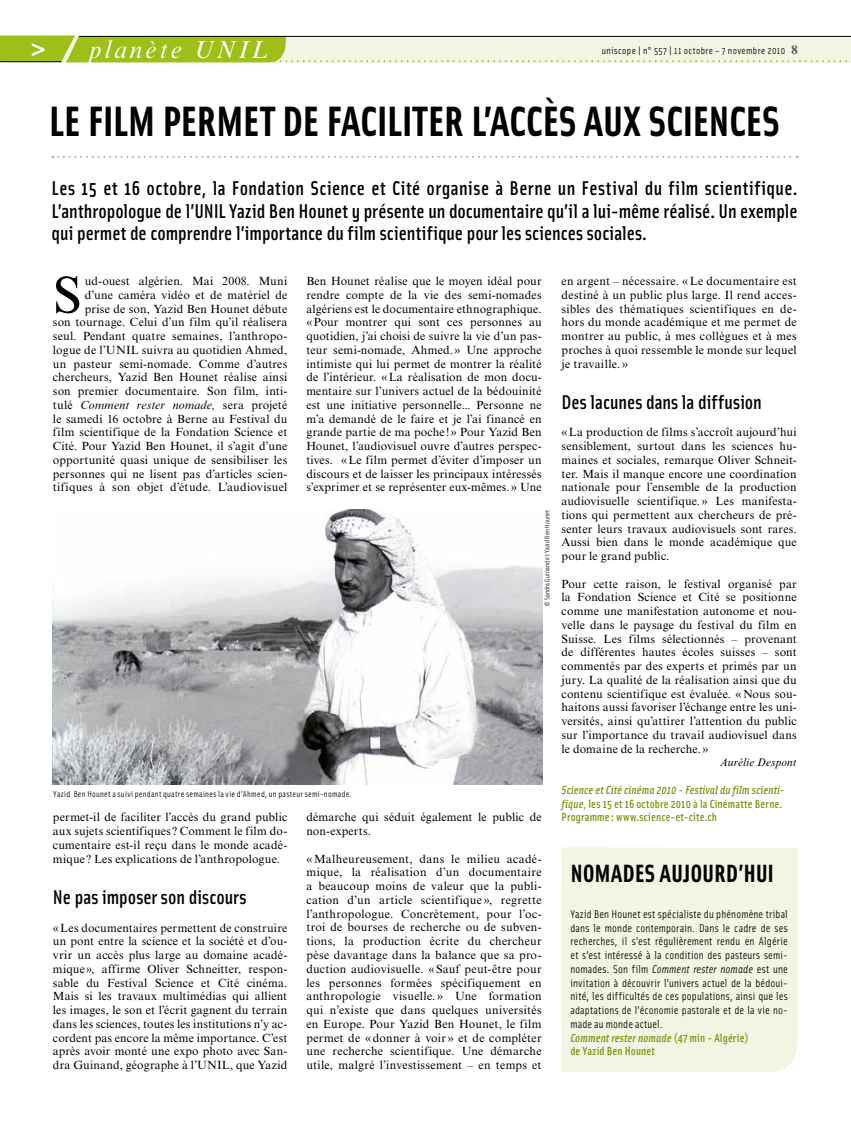
<style>
.page{position:relative;width:851px;height:1134px;background:#fff}
.page>*{position:absolute;margin:0;border:0;box-sizing:border-box;transform-origin:0 0}
.t1{font:51.88px "Times New Roman MT Std";color:#000}
.t2{font:700 42.5px "Solex";letter-spacing:-.01em;color:#000}
.t3{font:700 25px "Solex";letter-spacing:-.005em;color:#000}
.t4{font:italic 25px "Times New Roman MT Std";letter-spacing:.12em;color:#fff}
.t5{font:500 20px/22.5px "Solex";color:#000;text-align:justify}
.t6{font:11.88px/13.8px "Times New Roman MT Std";letter-spacing:.015em;color:#000;text-align:justify}
.t7{font:500 11.88px/13.8px "Solex";letter-spacing:.015em;color:#7a9413}
.t8{font:11.25px/13.8px "Solex";letter-spacing:.01em;color:#000;text-align:justify}
.t9{font:italic 11.25px "Times New Roman MT Std";letter-spacing:.01em;color:#000}
.t10{font:10px "Solex";letter-spacing:.035em;color:#000}
.t11{font:8.75px "Solex";letter-spacing:.03em;color:#000}
.t12{font:6.88px "Solex";letter-spacing:.03em;color:#000}
.s1{font-family:"Frutiger LT Std";font-weight:700;font-style:normal}
.s2{font-family:"Times New Roman MT Std";font-weight:700;font-size:12.5px;color:#565656}
.s3{font-style:italic}
</style>
<div class="page">
<div style="left:561px;top:847px;width:237px;height:225px;background:#f2f5e3"></div>
<svg style="left:52px;top:156px;width:745px;height:2px"></svg>
<img style="left:52px;top:509px;width:491px;height:276px">
<svg style="left:7px;top:62px;width:843px;height:1px"></svg>
<svg style="left:0;top:35px;width:851px;height:27px;background:#cfdb9b"></svg>
<hr style="left:0;top:61px;width:61px;height:1px;background:#000">
<h3 class="t4" style="left:31px;top:35px;width:239px"><span class="s1">&gt;</span> planète UNIL</h3>
<p class="t10" style="left:602px;top:44px;width:197px">uniscope | n° 557 | 11 octobre – 7 novembre 2010 <span class="s2">8</span></p>
<h2 class="t2" style="left:49px;top:93px;width:732px">LE FILM PERMET DE FACILITER L’ACCÈS AUX SCIENCES</h2>
<p class="t5" style="left:52px;top:176px;width:747px">Les 15 et 16 octobre, la Fondation Science et Cité organise à Berne un Festival du film scientifique.<br>L’anthropologue de l’UN IL Yazid Ben Hounet y présente un documentaire qu’il a lui-même réalisé. Un exemple qui permet de comprendre l’importance du film scientifique pour les sciences sociales.</p>
<h1 class="t1" style="left:53px;top:265px;width:30px">S</h1>
<p class="t6" style="left:53px;top:274px;width:236px;text-align:right">ud-ouest algérien. Mai 2008. Muni<br>d’une caméra vidéo et de matériel de<br>prise de son, Yazid Ben Hounet débute<br>son tournage. Celui d’un film qu’il réalisera seul. Pendant quatre semaines, l’anthropo&shy;logue de l’UNIL suivra au quotidien Ahmed, un pasteur semi-nomade. Comme d’autres chercheurs, Yazid Ben Hounet réalise ainsi son premier documentaire. Son film, inti&shy;tulé <span class="s3">Comment rester nomade,</span> sera projeté le samedi 16 octobre à Berne au Festival du film scientifique de la Fondation Science et Cité. Pour Yazid Ben Hounet, il s’agit d’une opportunité quasi unique de sensibiliser les personnes qui ne lisent pas d’articles scien&shy;tifiques à son objet d’étude. L’audiovisuel</p>
<p class="t6" style="left:306px;top:274px;width:237px">Ben Hounet réalise que le moyen idéal pour rendre compte de la vie des semi-nomades algériens est le documentaire ethnographique. «Pour montrer qui sont ces personnes au quotidien, j’ai choisi de suivre la vie d’un pas&shy;teur semi-nomade, Ahmed.» Une approche intimiste qui lui permet de montrer la réalité de l’intérieur. «La réalisation de mon docu&shy;mentaire sur l’univers actuel de la bédouinité est une initiative personnelle... Personne ne m’a demandé de le faire et je l’ai financé en grande partie de ma poche!» Pour Yazid Ben Hounet, l’audiovisuel ouvre d’autres perspec&shy;tives. «Le film permet d’éviter d’imposer un discours et de laisser les principaux intéressés s’exprimer et se représenter eux-mêmes.» Une</p>
<p class="t12" style="left:542px;top:606px;width:98px;rotate:-90deg">© Sandra Guinand et Yazid Ben Hounet</p>
<p class="t11" style="left:53px;top:788px;width:300px">Yazid Ben Hounet a suivi pendant quatre semaines la vie d’Ahmed, un pasteur semi-nomade.</p>
<p class="t6" style="left:53px;top:810px;width:236px">permet-il de faciliter l’accès du grand public aux sujets scientifiques? Comment le film do&shy;cumentaire est-il reçu dans le monde acadé&shy;mique ? Les explications de l’anthropologue.</p>
<h3 class="t5" style="left:53px;top:885px;width:195px">Ne pas imposer son discours</h3>
<p class="t6" style="left:53px;top:921px;width:236px">«Les documentaires permettent de construire un pont entre la science et la société et d’ou&shy;vrir un accès plus large au domaine acadé&shy;mique», affirme Oliver Schneitter, respon&shy;sable du Festival Science et Cité cinéma.<br>Mais si les travaux multimédias qui allient les images, le son et l’écrit gagnent du terrain dans les sciences, toutes les institutions n’y ac&shy;cordent pas encore la même importance. C’est après avoir monté une expo photo avec San&shy;dra Guinand, géographe à l’UNIL, que Yazid</p>
<p class="t6" style="left:306px;top:810px;width:237px">démarche qui séduit également le public de non-experts.</p>
<p class="t6" style="left:306px;top:852px;width:237px">«Malheureusement, dans le milieu acadé&shy;mique, la réalisation d’un documentaire a beaucoup moins de valeur que la publi&shy;cation d’un article scientifique », regrette l’anthropologue. Concrètement, pour l’oc&shy;troi de bourses de recherche ou de subven&shy;tions, la production écrite du chercheur pèse davantage dans la balance que sa pro&shy;duction audiovisuelle. « Sauf peut-être pour les personnes formées spécifiquement en anthropologie visuelle. » Une formation qui n’existe que dans quelques universités en Europe. Pour Yazid Ben Hounet, le film permet de « donner à voir » et de compléter une recherche scientifique. Une démarche utile, malgré l’investissement – en temps et</p>
<p class="t6" style="left:561px;top:274px;width:237px">en argent – nécessaire. «Le documentaire est destiné à un public plus large. Il rend acces&shy;sibles des thématiques scientifiques en de&shy;hors du monde académique et me permet de montrer au public, à mes collègues et à mes proches à quoi ressemble le monde sur lequel je travaille. »</p>
<h3 class="t5" style="left:561px;top:390px;width:202px">Des lacunes dans la diffusion</h3>
<p class="t6" style="left:561px;top:425px;width:237px">«La production de films s’accroît aujourd’hui sensiblement, surtout dans les sciences hu&shy;maines et sociales, remarque Oliver Schneit&shy;ter. Mais il manque encore une coordination nationale pour l’ensemble de la production audiovisuelle scientifique. » Les manifesta&shy;tions qui permettent aux chercheurs de pré&shy;senter leurs travaux audiovisuels sont rares.<br>Aussi bien dans le monde académique que pour le grand public.</p>
<p class="t6" style="left:561px;top:577px;width:237px">Pour cette raison, le festival organisé par la Fondation Science et Cité se positionne comme une manifestation autonome et nou&shy;velle dans le paysage du festival du film en Suisse. Les films sélectionnés – provenant de différentes hautes écoles suisses – sont commentés par des experts et primés par un jury. La qualité de la réalisation ainsi que du contenu scientifique est évaluée. «Nous sou&shy;haitons aussi favoriser l’échange entre les uni&shy;versités, ainsi qu’attirer l’attention du public sur l’importance du travail audiovisuel dans le domaine de la recherche. »</p>
<p class="t9" style="left:719px;top:756px;width:78px">Aurélie Despont</p>
<p class="t7" style="left:561px;top:782px;width:224px"><span class="s3">Science et Cité cinéma 2010 - Festival du film scienti&shy;fique</span>, les 15 et 16 octobre 2010 à la Cinématte Berne.<br>Programme : www.science-et-cite.ch</p>
<h3 class="t3" style="left:570px;top:857px;width:205px">NOMADES AUJOURD’HUI</h3>
<p class="t8" style="left:570px;top:906px;width:219px">Yazid Ben Hounet est spécialiste du phénomène tribal dans le monde contemporain. Dans le cadre de ses recherches, il s’est régulièrement rendu en Algérie et s’est intéressé à la condition des pasteurs semi&shy;nomades. Son film <span class="s3">Comment rester nomade</span> est une invitation à découvrir l’univers actuel de la bédoui&shy;nité, les difficultés de ces populations, ainsi que les adaptations de l’économie pastorale et de la vie no&shy;made au monde actuel.</p>
<p class="t7" style="left:570px;top:1030px;width:179px"><span class="s3">Comment rester nomade</span> (47 min - Algérie) de Yazid Ben Hounet</p>
</div>
